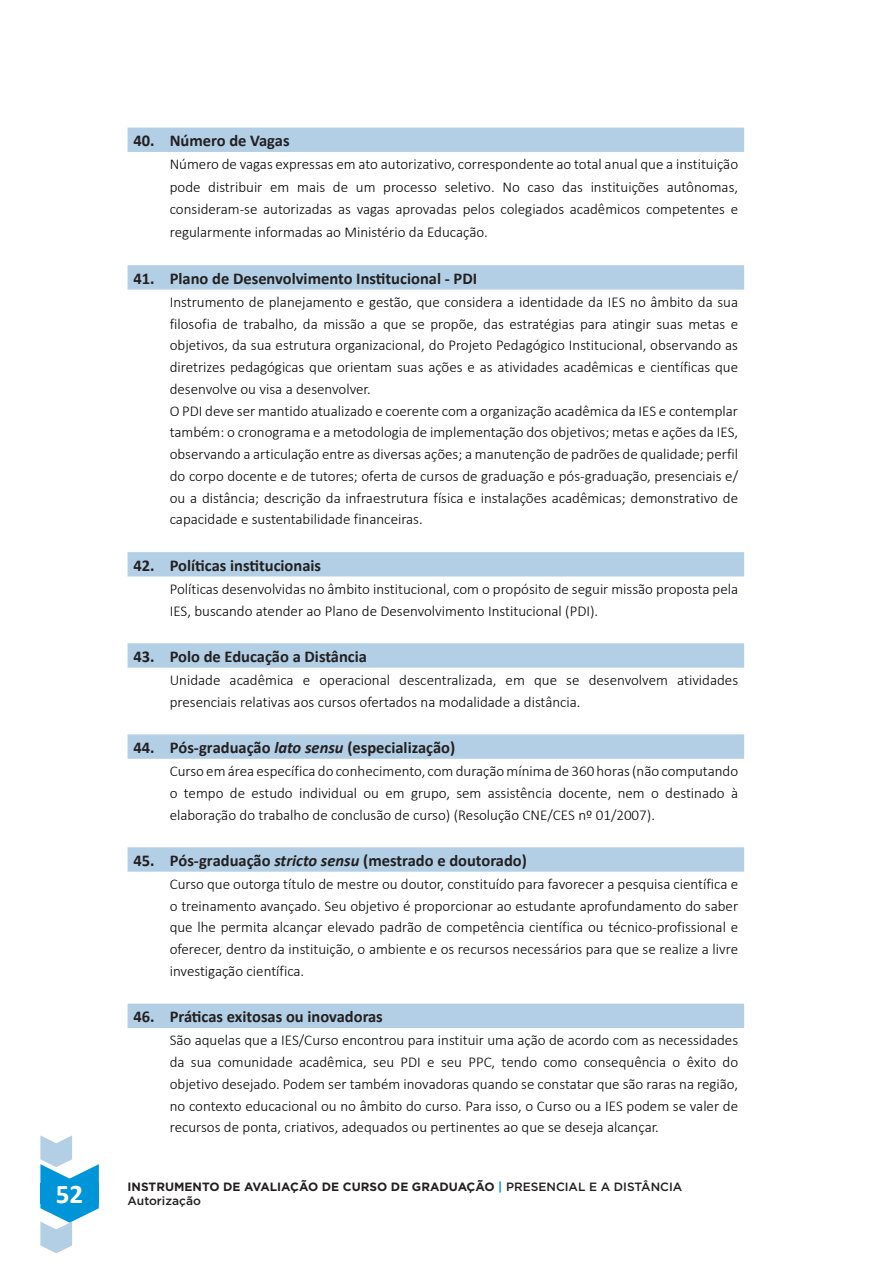
<style>
.page{position:relative;width:893px;height:1263px;background:#fff}
.page>*{position:absolute;margin:0;border:0;box-sizing:border-box;transform-origin:0 0}
.t1{font:700 27px "Calibri";color:#fff}
.t2{font:700 16.5px "Calibri";color:#231f20}
.t3{font:300 15px/21.8px "Calibri";color:#000;text-align:justify}
.t4{font:700 12px "Gotham";color:#231f20}
.t5{font:500 12px "Gotham";color:#231f20}
.s1{font-style:italic}
.s2{color:#0095d9}
.s3{font-weight:500}
</style>
<div class="page">
<svg style="left:40px;top:1135px;width:59px;height:118px"></svg>
<svg style="left:128px;top:128px;width:616px;height:900px"></svg>
<p class="t2" style="left:134px;top:130px;width:158px">40. Número de Vagas</p>
<p class="t3" style="left:170px;top:153px;width:570px;line-height:22.5px">N úmero de vagas expressas em ato autorizativo, correspondente ao total anual que a instituição pode distribuir em mais de um processo seletivo. No caso das instituições autônomas, consideram-se autorizadas as vagas aprovadas pelos colegiados acadêmicos competentes e regularmente informadas ao Ministério da Educação.</p>
<p class="t2" style="left:134px;top:268px;width:345px">41. Plano de Desenvolvimento Institucional - PDI</p>
<p class="t3" style="left:170px;top:291px;width:570px;text-align:left">Instrumento de planejamento e gestão, que considera a identidade da IES no âmbito da sua filosofia de trabalho, da missão a que se propõe, das estratégias para atingir suas metas e objetivos, da sua estrutura organizacional, do Projeto Pedagógico Institucional, observando as diretrizes pedagógicas que orientam suas ações e as atividades acadêmicas e científicas que desenvolve ou visa a desenvolver.<br>O PDI deve ser mantido atualizado e coerente com a organização acadêmica da IES e contemplar também: o cronograma e a metodologia de implementação dos objetivos; metas e ações da IES, observando a articulação entre as diversas ações; a manutenção de padrões de qualidade; perfil do corpo docente e de tutores; oferta de cursos de graduação e pós-graduação, presenciais e/ ou a distância; descrição da infraestrutura física e instalações acadêmicas; demonstrativo de capacidade e sustentabilidade financeiras.</p>
<p class="t2" style="left:134px;top:554px;width:189px">42. Políticas institucionais</p>
<p class="t3" style="left:170px;top:578px;width:570px">Políticas desenvolvidas no âmbito institucional, com o propósito de seguir missão proposta pela<br>IES, buscando atender ao Plano de Desenvolvimento Institucional (PDI).</p>
<p class="t2" style="left:134px;top:646px;width:235px">43. Polo de Educação a Distância</p>
<p class="t3" style="left:170px;top:669px;width:570px">Unidade acadêmica e operacional descentralizada, em que se desenvolvem atividades presenciais relativas aos cursos ofertados na modalidade a distância.</p>
<p class="t2" style="left:134px;top:737px;width:323px">44. Pós-graduação <span class="s1">lato sensu</span> (especialização)</p>
<p class="t3" style="left:170px;top:760px;width:570px">Curso em área específica do conhecimento, com duração mínima de 360 horas (não computando o tempo de estudo individual ou em grupo, sem assistência docente, nem o destinado à elaboração do trabalho de conclusão de curso) (Resolução CNE/CES nº 01/2007).</p>
<p class="t2" style="left:134px;top:850px;width:395px">45. Pós-graduação <span class="s1">stricto sensu</span> (mestrado e doutorado)</p>
<p class="t3" style="left:170px;top:873px;width:570px">Curso que outorga título de mestre ou doutor, constituído para favorecer a pesquisa científica e o treinamento avançado. Seu objetivo é proporcionar ao estudante aprofundamento do saber que lhe permita alcançar elevado padrão de competência científica ou técnico-profissional e oferecer, dentro da instituição, o ambiente e os recursos necessários para que se realize a livre investigação científica.</p>
<p class="t2" style="left:134px;top:1006px;width:251px">46. Práticas exitosas ou inovadoras</p>
<p class="t3" style="left:170px;top:1029px;width:570px">São aquelas que a IES/Curso encontrou para instituir uma ação de acordo com as necessidades da sua comunidade acadêmica, seu PDI e seu PPC, tendo como consequência o êxito do objetivo desejado. Podem ser também inovadoras quando se constatar que são raras na região, no contexto educacional ou no âmbito do curso. Para isso, o Curso ou a IES podem se valer de recursos de ponta, criativos, adequados ou pertinentes ao que se deseja alcançar.</p>
<p class="t4" style="left:128px;top:1179px;width:556px">INSTRUMENTO DE AVALIAÇÃO DE CURSO DE GRADUAÇÃO <span class="s2">|</span> <span class="s3">PRESENCIAL E A DISTÂNCIA</span></p>
<h1 class="t1" style="left:56px;top:1177px;width:29px">52</h1>
<p class="t5" style="left:128px;top:1193px;width:75px">AUTORIZAÇÃO</p>
</div>
